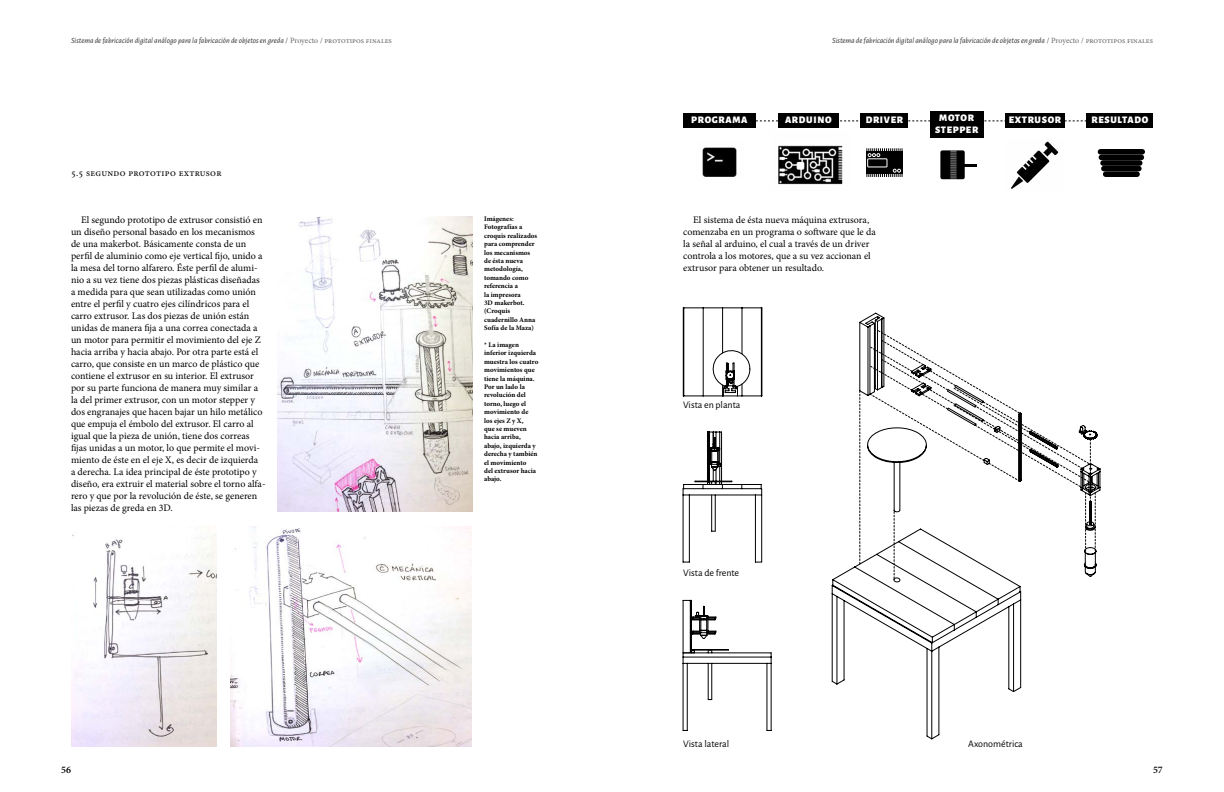
<style>
.page{position:relative;width:1224px;height:792px;background:#fff}
.page>*{position:absolute;margin:0;border:0;box-sizing:border-box;transform-origin:0 0}
.t1{font:10px/12px "Minion Pro";letter-spacing:.005em;color:#000}
.t2{font:10px "Alegreya Sans";color:#000}
.t3{font:900 10px/12px "Alegreya Sans";letter-spacing:.065em;color:#fff;text-align:center}
.t4{font:10px "Minion Pro";letter-spacing:.025em;color:#000}
.t5{font:600 10px "Minion Pro";color:#000}
.t6{font:italic 8px "Alegreya Sans";color:#333}
.t7{font:700 7px/8.4px "Minion Pro";color:#000}
.s1{font-family:"Minion Pro";font-weight:600;font-style:normal;color:#666}
.s2{font-family:"Minion Pro";font-style:normal;color:#666}
</style>
<div class="page">
<img style="left:278px;top:216px;width:194px;height:295px">
<img style="left:71px;top:526px;width:146px;height:221px">
<img style="left:230px;top:526px;width:242px;height:221px">
<svg style="left:756px;top:120px;width:331px;height:1px"></svg>
<svg style="left:832px;top:313px;width:190px;height:426px"></svg>
<svg style="left:860px;top:391px;width:1px;height:173px"></svg>
<svg style="left:867px;top:330px;width:233px;height:252px"></svg>
<hr style="left:684px;top:308px;width:1px;height:88px;background:#000">
<hr style="left:703px;top:308px;width:1px;height:88px;background:#000">
<hr style="left:722px;top:308px;width:1px;height:45px;background:#000">
<hr style="left:742px;top:308px;width:1px;height:46px;background:#000">
<hr style="left:761px;top:308px;width:1px;height:88px;background:#000">
<hr style="left:683px;top:308px;width:1px;height:88px;background:#000">
<svg style="left:684px;top:308px;width:77px;height:1px"></svg>
<hr style="left:762px;top:308px;width:1px;height:88px;background:#000">
<svg style="left:683px;top:345px;width:79px;height:52px"></svg>
<svg style="left:683px;top:432px;width:79px;height:130px"></svg>
<hr style="left:683px;top:653px;width:88px;height:1px;background:#000">
<hr style="left:767px;top:663px;width:1px;height:67px;background:#000">
<hr style="left:771px;top:663px;width:1px;height:67px;background:#000">
<hr style="left:683px;top:663px;width:1px;height:67px;background:#000">
<hr style="left:687px;top:663px;width:1px;height:67px;background:#000">
<svg style="left:767px;top:653px;width:5px;height:11px"></svg>
<hr style="left:683px;top:657px;width:88px;height:1px;background:#000">
<hr style="left:687px;top:663px;width:80px;height:1px;background:#000">
<svg style="left:683px;top:600px;width:46px;height:100px"></svg>
<div style="left:778px;top:113px;width:61px;height:15px;background:#000"></div>
<div style="left:861px;top:113px;width:47px;height:15px;background:#000"></div>
<div style="left:930px;top:111px;width:53px;height:27px;background:#000"></div>
<div style="left:1005px;top:113px;width:60px;height:15px;background:#000"></div>
<div style="left:1087px;top:113px;width:66px;height:15px;background:#000"></div>
<div style="left:683px;top:113px;width:73px;height:15px;background:#000"></div>
<img style="left:702px;top:147px;width:35px;height:30px">
<img style="left:778px;top:145px;width:65px;height:40px">
<svg style="left:866px;top:157px;width:37px;height:12px"></svg>
<svg style="left:866px;top:148px;width:37px;height:9px"></svg>
<svg style="left:866px;top:169px;width:37px;height:8px"></svg>
<div style="left:868px;top:159px;width:19px;height:8px;background:#000"></div>
<div style="left:868px;top:159px;width:19px;height:8px;border:1px solid #fff"></div>
<div style="left:940px;top:150px;width:25px;height:29px;background:#000;border-radius:2px"></div>
<svg style="left:950px;top:150px;width:7px;height:29px"></svg>
<svg style="left:965px;top:164px;width:12px;height:2px"></svg>
<img style="left:1011px;top:141px;width:48px;height:48px">
<div style="left:1106px;top:171px;width:31px;height:6px;background:#000"></div>
<div style="left:1104px;top:166px;width:35px;height:5px;background:#000"></div>
<div style="left:1103px;top:160px;width:37px;height:6px;background:#000"></div>
<div style="left:1101px;top:155px;width:40px;height:5px;background:#000"></div>
<div style="left:1100px;top:149px;width:42px;height:6px;background:#000"></div>
<p class="t6" style="left:71px;top:35px;width:322px">Sistema de fabricación digital análogo para la fabricación de objetos en greda <span class="s1">/</span> <span class="s2">Proyecto / prototipos finales</span></p>
<p class="t4" style="left:71px;top:166px;width:152px">5.5 segundo prototipo extrusor</p>
<p class="t1" style="left:71px;top:214px;width:196px;text-indent:10px">El segundo prototipo de extrusor consistió en un diseño personal basado en los mecanismos de una makerbot. Básicamente consta de un perfil de aluminio como eje vertical fijo, unido a la mesa del torno alfarero. Éste perfil de alumi&shy;nio a su vez tiene dos piezas plásticas diseñadas a medida para que sean utilizadas como unión entre el perfil y cuatro ejes cilíndricos para el carro extrusor. Las dos piezas de unión están unidas de manera fija a una correa conectada a un motor para permitir el movimiento del eje Z hacia arriba y hacia abajo. Por otra parte está el carro, que consiste en un marco de plástico que contiene el extrusor en su interior. El extrusor por su parte funciona de manera muy similar a la del primer extrusor, con un motor stepper y dos engranajes que hacen bajar un hilo metálico que empuja el émbolo del extrusor. El carro al igual que la pieza de unión, tiene dos correas fijas unidas a un motor, lo que permite el movi&shy;miento de éste en el eje X, es decir de izquierda<br>a derecha. La idea principal de éste prototipo y diseño, era extruir el material sobre el torno alfa&shy;rero y que por la revolución de éste, se generen las piezas de greda en 3D.</p>
<p class="t7" style="left:484px;top:215px;width:55px">Imágenes:<br>Fotografías a croquis realizados para comprender los mecanismos de ésta nueva metodología, tomando como referencia a<br>la impresora<br>3D makerbot. (Croquis cuadernillo Anna<br>Sofía de la Maza)</p>
<p class="t7" style="left:484px;top:341px;width:56px">* La imagen inferior izquierda muestra los cuatro movimientos que tiene la máquina.<br>Por un lado la revolución del torno, luego el movimiento de los ejes Z y X,<br>que se mueven hacia arriba, abajo, izquierda y derecha y también el movimiento<br>del extrusor hacia abajo.</p>
<p class="t6" style="left:832px;top:35px;width:322px">Sistema de fabricación digital análogo para la fabricación de objetos en greda <span class="s1">/</span> <span class="s2">Proyecto / prototipos finales</span></p>
<p class="t3" style="left:785px;top:113px;width:48px">ARDUINO</p>
<p class="t3" style="left:866px;top:113px;width:39px">DRIVER</p>
<p class="t3" style="left:935px;top:111px;width:45px">MOTOR<br>STEPPER</p>
<p class="t3" style="left:691px;top:113px;width:58px">PROGRAMA</p>
<p class="t3" style="left:1009px;top:113px;width:54px">EXTRUSOR</p>
<p class="t3" style="left:1091px;top:113px;width:58px">RESULTADO</p>
<p class="t1" style="left:683px;top:214px;width:194px;text-indent:10px">El sistema de ésta nueva máquina extrusora, comenzaba en un programa o software que le da la señal al arduino, el cual a través de un driver controla a los motores, que a su vez accionan el extrusor para obtener un resultado.</p>
<p class="t2" style="left:683px;top:398px;width:59px">Vista en planta</p>
<p class="t2" style="left:683px;top:566px;width:57px">Vista de frente</p>
<p class="t2" style="left:683px;top:737px;width:48px">Vista lateral</p>
<p class="t2" style="left:968px;top:737px;width:56px">Axonométrica</p>
<p class="t5" style="left:61px;top:763px;width:11px">56</p>
<p class="t5" style="left:1153px;top:763px;width:11px">57</p>
</div>
